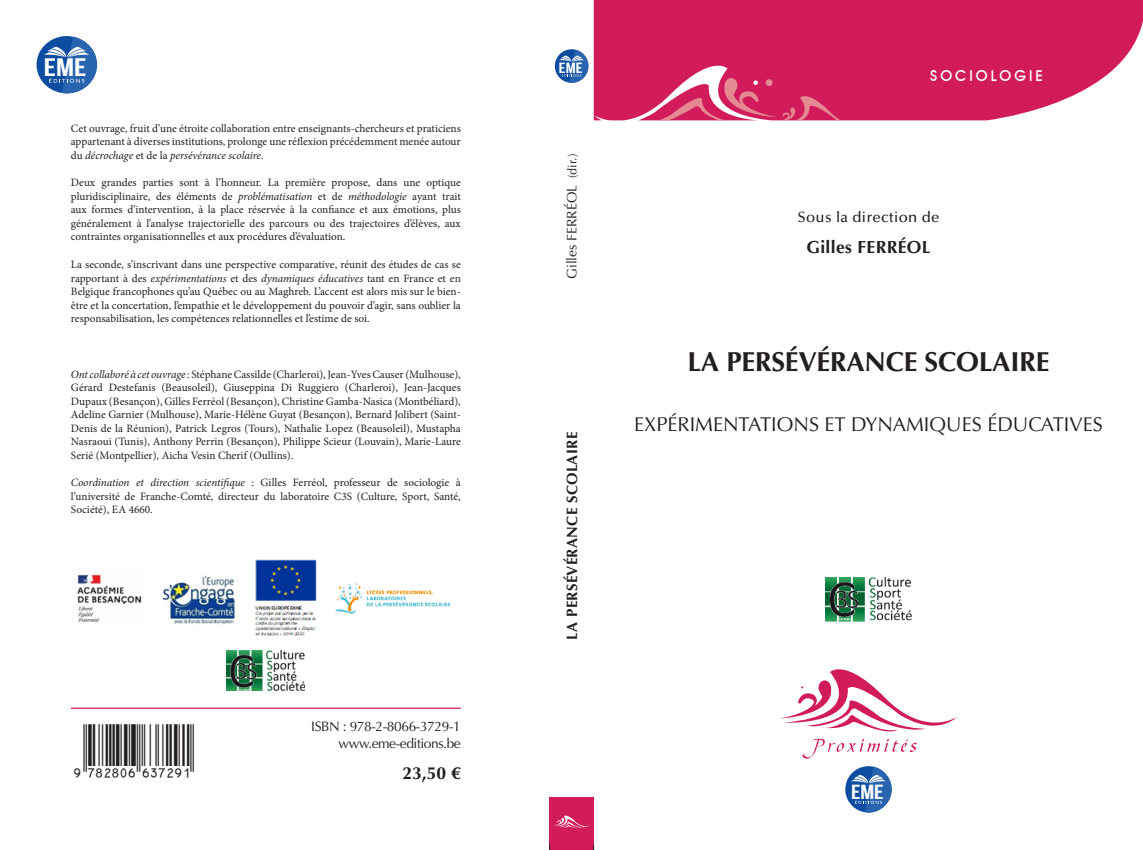
<style>
.page{position:relative;width:1143px;height:850px;background:#fff}
.page>*{position:absolute;margin:0;border:0;box-sizing:border-box;transform-origin:0 0}
.t1{font:700 27.5px "Optima LT Std";letter-spacing:-.01em;color:#231f20}
.t2{font:25.25px "Bebas Neue";color:#fff;scale:1.32 1}
.t3{font:20.5px "Bebas Neue";color:#fff;scale:1.25 1}
.t4{font:20px "Optima LT Std";color:#231f20}
.t5{font:700 17.5px "Optima LT Std";letter-spacing:.02em;color:#231f20}
.t6{font:700 15px "Optima LT Std";letter-spacing:.02em;color:#231f20}
.t7{font:500 15px "Optima LT Std";letter-spacing:.02em;color:#231f20}
.t8{font:500 15px "Avant Garde IT Cby BT";letter-spacing:.2em;color:#fff}
.t9{font:14.75px "Bebas Neue";color:#fff;scale:1.25 1}
.t10{font:13.75px/16.5px "Optima LT Std";letter-spacing:-.03em;color:#231f20;text-align:right}
.t11{font:13.75px "Optima LT Std";color:#231f20}
.t12{font:11.25px/13.5px "Minion Pro";color:#231f20;text-align:justify}
.s1{font-style:italic}
.s2{font-size:12.5px}
</style>
<div class="page">
<svg style="left:594px;top:0;width:548px;height:120px;background:#d52d68"></svg>
<svg style="left:659px;top:78px;width:181px;height:42px;background:#d94475"></svg>
<svg style="left:780px;top:669px;width:176px;height:62px"></svg>
<svg style="left:802px;top:739px;width:115px;height:20px"></svg>
<div style="left:549px;top:797px;width:45px;height:53px;background:#d21b5b"></div>
<svg style="left:554px;top:816px;width:35px;height:12px"></svg>
<hr style="left:71px;top:708px;width:390px;height:1px;background:#d21b5b">
<svg style="left:554px;top:49px;width:35px;height:34px"></svg>
<svg style="left:845px;top:766px;width:47px;height:47px"></svg>
<svg style="left:36px;top:36px;width:61px;height:58px"></svg>
<img style="left:77px;top:574px;width:65px;height:48px">
<img style="left:162px;top:575px;width:74px;height:50px">
<img style="left:255px;top:559px;width:62px;height:77px">
<img style="left:335px;top:583px;width:116px;height:31px">
<img style="left:227px;top:651px;width:78px;height:40px">
<img style="left:825px;top:577px;width:86px;height:44px">
<h2 class="t2" style="left:44px;top:54px;width:34px">EME</h2>
<p class="t12" style="left:71px;top:122px;width:391px">Cet ouvrage, fruit d’une étroite collaboration entre enseignants-chercheurs et praticiens appartenant à diverses institutions, prolonge une réflexion précédemment menée autour du <span class="s1">décrochage</span> et de la <span class="s1">persévérance scolaire</span>.</p>
<p class="t12" style="left:71px;top:176px;width:391px">Deux grandes parties sont à l’honneur. La première propose, dans une optique pluridisciplinaire, des éléments de <span class="s1">problématisation</span> et de <span class="s1">méthodologie</span> ayant trait aux formes d’intervention, à la place réservée à la confiance et aux émotions, plus généralement à l’analyse trajectorielle des parcours ou des trajectoires d’élèves, aux contraintes organisationnelles et aux procédures d’évaluation.</p>
<p class="t12" style="left:71px;top:258px;width:391px">La seconde, s’inscrivant dans une perspective comparative, réunit des études de cas se rapportant à des <span class="s1">expérimentations</span> et des <span class="s1">dynamiques éducatives</span> tant en France et en Belgique francophones qu’au Québec ou au Maghreb. L’accent est alors mis sur le bien&shy;être et la concertation, l’empathie et le développement du pouvoir d’agir, sans oublier la responsabilisation, les compétences relationnelles et l’estime de soi.</p>
<p class="t12" style="left:71px;top:367px;width:391px"><span class="s1">Ont collaboré à cet ouvrage</span> : Stéphane Cassilde (Charleroi), Jean-Yves Causer (Mulhouse), Gérard Destefanis (Beausoleil), Giuseppina Di Ruggiero (Charleroi), Jean-Jacques Dupaux (Besançon), Gilles Ferréol (Besançon), Christine Gamba-Nasica (Montbéliard), Adeline Garnier (Mulhouse), Marie-Hélène Guyat (Besançon), Bernard Jolibert (Saint-Denis de la Réunion), Patrick Legros (Tours), Nathalie Lopez (Beausoleil), Mustapha Nasraoui (Tunis), Anthony Perrin (Besançon), Philippe Scieur (Louvain), Marie-Laure Serié (Montpellier), Aicha Vesin Cherif (Oullins).</p>
<p class="t12" style="left:71px;top:476px;width:391px"><span class="s1">Coordination et direction scientifique</span> : Gilles Ferréol, professeur de sociologie à l’université de Franche-Comté, directeur du laboratoire C3S (Culture, Sport, Santé, Société), EA 4660.</p>
<p class="t10" style="left:311px;top:718px;width:151px">ISBN : 978-2-8066-3729-1 www.eme-editions.be</p>
<h3 class="t5" style="left:402px;top:763px;width:60px">23,50 €</h3>
<h3 class="t9" style="left:559px;top:60px;width:20px">EME</h3>
<p class="t11" style="left:564px;top:279px;width:126px;rotate:-90deg">Gilles FERRÉOL <span class="s2">(dir.)</span></p>
<h3 class="t6" style="left:563px;top:640px;width:209px;rotate:-90deg">LA PERSÉVÉRANCE SCOLAIRE</h3>
<h3 class="t8" style="left:930px;top:67px;width:114px">SOCIOLOGIE</h3>
<h3 class="t7" style="left:797px;top:208px;width:143px">Sous la direction de</h3>
<h3 class="t5" style="left:806px;top:237px;width:126px">Gilles FERRÉOL</h3>
<h1 class="t1" style="left:687px;top:346px;width:363px">LA PERSÉVÉRANCE SCOLAIRE</h1>
<h3 class="t4" style="left:634px;top:412px;width:470px">EXPÉRIMENTATIONS ET DYNAMIQUES ÉDUCATIVES</h3>
<h3 class="t3" style="left:851px;top:780px;width:28px">EME</h3>
</div>
